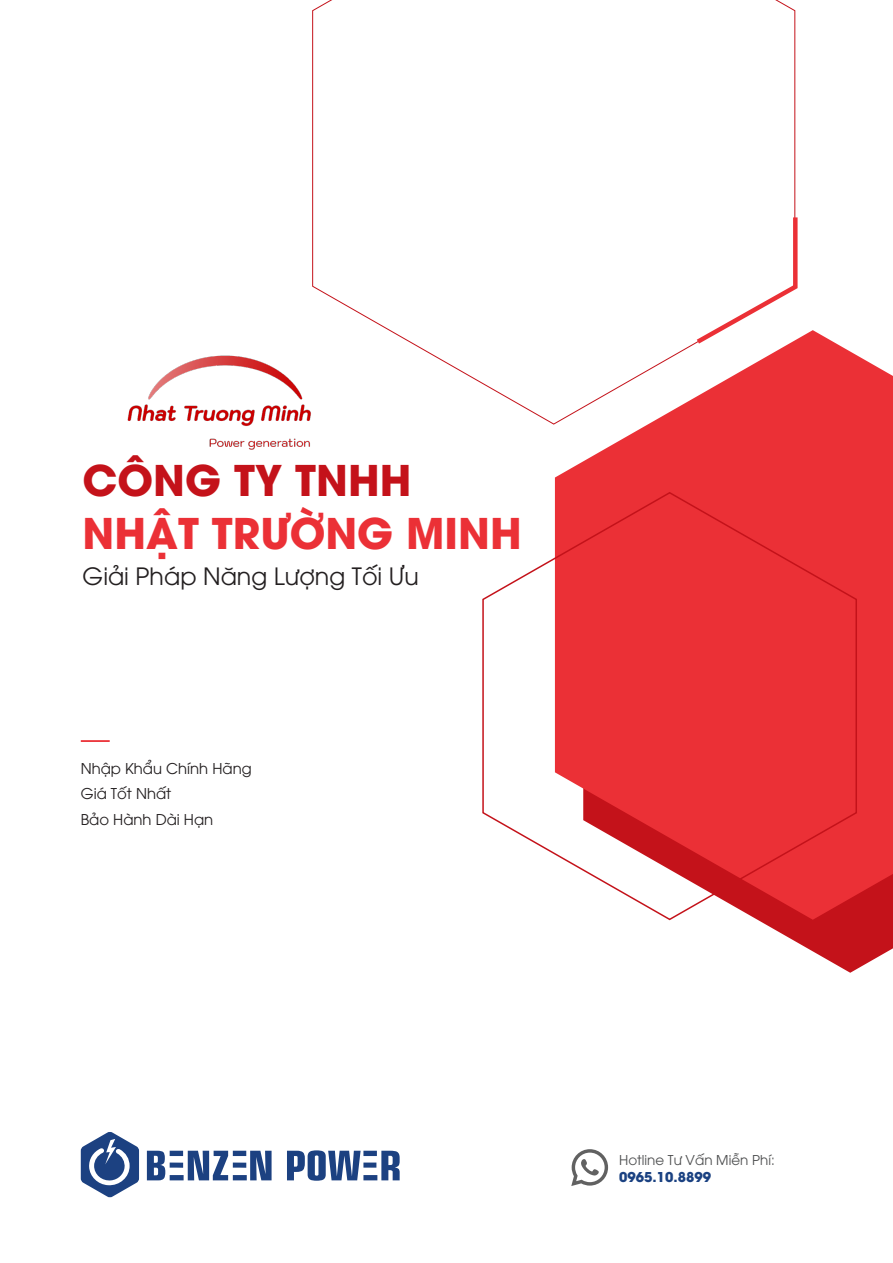
<style>
.page{position:relative;width:893px;height:1263px;background:#fff}
.page>*{position:absolute;margin:0;border:0;box-sizing:border-box;transform-origin:0 0}
.t1{font:700 42px "UTM Avo";color:#eb3036}
.t2{font:700 42px "UTM Avo";color:#c4121a}
.t3{font:23.7px "UTM Avo";color:#231f20}
.t4{font:14.85px/25.5px "UTM Avo";color:#231f20}
.t5{font:13.5px "UTM Avo";color:#4e4f50}
.t6{font:700 13.5px "UTM Avo";color:#1b4282}
</style>
<div class="page">
<svg style="left:760px;top:920px;width:133px;height:53px;fill:#c4121a"></svg>
<svg style="left:555px;top:330px;width:338px;height:590px;background:#eb4247"></svg>
<hr style="left:81px;top:740px;width:29px;height:2px;background:#eb3036">
<svg style="left:312px;top:0;width:484px;height:425px"></svg>
<svg style="left:482px;top:491px;width:376px;height:430px"></svg>
<svg style="left:692px;top:213px;width:108px;height:135px"></svg>
<img style="left:127px;top:355px;width:184px;height:95px">
<svg style="left:147px;top:1151px;width:125px;height:29px"></svg>
<svg style="left:287px;top:1150px;width:113px;height:31px"></svg>
<svg style="left:81px;top:1132px;width:58px;height:65px"></svg>
<svg style="left:571px;top:1149px;width:37px;height:37px"></svg>
<h1 class="t2" style="left:83px;top:446px;width:330px">CÔNG TY TNHH</h1>
<h1 class="t1" style="left:83px;top:498px;width:441px">NHẬT TRƯỜNG MINH</h1>
<h2 class="t3" style="left:83px;top:558px;width:338px">Giải Pháp Năng Lượng Tối Ưu</h2>
<p class="t4" style="left:81px;top:754px;width:172px">Nhập Khẩu Chính Hãng<br>Giá Tốt Nhất<br>Bảo Hành Dài Hạn</p>
<p class="t5" style="left:619px;top:1150px;width:157px">Hotline Tư Vấn Miễn Phí:</p>
<p class="t6" style="left:619px;top:1166px;width:93px">0965.10.8899</p>
</div>
